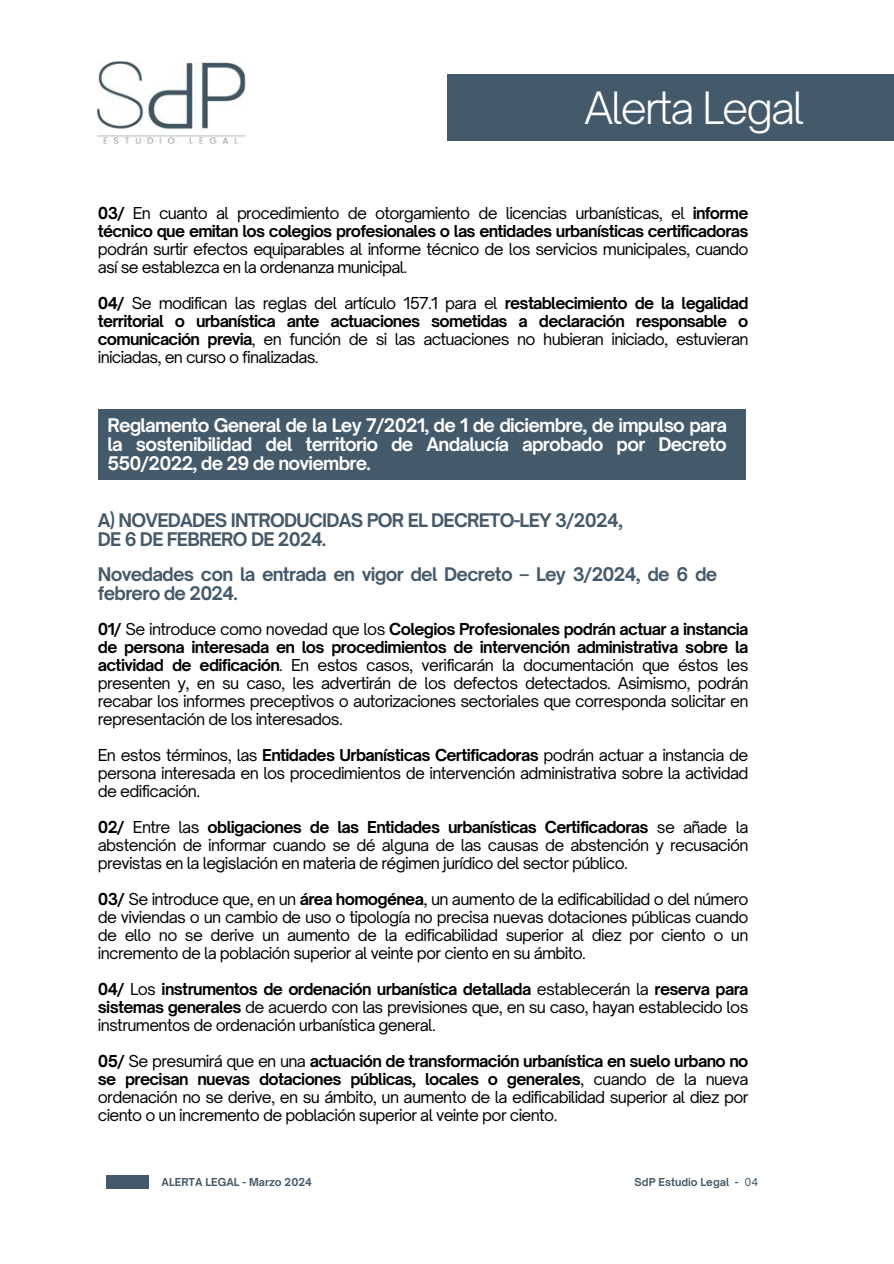
<style>
.page{position:relative;width:894px;height:1264px;background:#fff}
.page>*{position:absolute;margin:0;border:0;box-sizing:border-box;transform-origin:0 0}
.t1{font:300 42.6px "Open Sauce One";letter-spacing:-.045em;color:#fff}
.t2{font:700 18px/19.2px "Open Sauce One";letter-spacing:-.04em;color:#fff;text-align:justify}
.t3{font:700 18px/19.2px "Open Sauce One";letter-spacing:-.04em;color:#44596a}
.t4{font:15.75px/18px "Open Sauce One";letter-spacing:-.04em;color:#000;text-align:justify}
.t5{font:700 10.5px "Open Sauce One";color:#44596a}
.t6{font:10.5px "Open Sauce One";color:#44596a}
.s1{font-weight:700}
</style>
<div class="page">
<img style="left:98px;top:61px;width:147px;height:82px">
<div style="left:446px;top:74px;width:447px;height:66px;background:#44596a"></div>
<div style="left:106px;top:1175px;width:43px;height:13px;background:#44596a"></div>
<div style="left:98px;top:408px;width:647px;height:71px;background:#44596a"></div>
<h1 class="t1" style="left:584px;top:81px;width:221px">Alerta Legal</h1>
<h2 class="t4" style="left:98px;top:204px;width:652px"><span class="s1">03/</span> En cuanto al procedimiento de otorgamiento de licencias urbanísticas, el <span class="s1">informe técnico que emitan los colegios profesionales o las entidades urbanísticas certificadoras </span>podrán surtir efectos equiparables al informe técnico de los servicios municipales, cuando así se establezca en la ordenanza municipal.</h2>
<h3 class="t4" style="left:98px;top:294px;width:652px"><span class="s1">04/</span> Se modifican las reglas del artículo 157.1 para el <span class="s1">restablecimiento de la legalidad territorial o urbanística ante actuaciones sometidas a declaración responsable o comunicación previa</span>, en función de si las actuaciones no hubieran iniciado, estuvieran iniciadas, en curso o finalizadas.</h3>
<p class="t2" style="left:107px;top:415px;width:621px">Reglamento General de la Ley 7/2021, de 1 de diciembre, de impulso para la sostenibilidad del territorio de Andalucía aprobado por Decreto 550/2022, de 29 de noviembre.</p>
<p class="t3" style="left:98px;top:510px;width:526px">A) NOVEDADES INTRODUCIDAS POR EL DECRETO-LEY 3/2024,<br>DE 6 DE FEBRERO DE 2024.</p>
<h4 class="t3" style="left:98px;top:564px;width:621px">Novedades con la entrada en vigor del Decreto – Ley 3/2024, de 6 de febrero de 2024.</h4>
<h4 class="t4" style="left:98px;top:620px;width:652px"><span class="s1">01/</span> Se introduce como novedad que los <span class="s1">Colegios Profesionales podrán actuar a instancia de persona interesada en los procedimientos de intervención administrativa sobre la actividad de edificación</span>. En estos casos, verificarán la documentación que éstos les presenten y, en su caso, les advertirán de los defectos detectados. Asimismo, podrán recabar los informes preceptivos o autorizaciones sectoriales que corresponda solicitar en representación de los interesados.</h4>
<h4 class="t4" style="left:98px;top:746px;width:652px">En estos términos, las <span class="s1">Entidades Urbanísticas Certificadoras</span> podrán actuar a instancia de persona interesada en los procedimientos de intervención administrativa sobre la actividad de edificación.</h4>
<h4 class="t4" style="left:98px;top:818px;width:652px"><span class="s1">02/</span> Entre las <span class="s1">obligaciones de las Entidades urbanísticas Certificadoras</span> se añade la abstención de informar cuando se dé alguna de las causas de abstención y recusación previstas en la legislación en materia de régimen jurídico del sector público.</h4>
<h4 class="t4" style="left:98px;top:890px;width:652px"><span class="s1">03/</span> Se introduce que, en un <span class="s1">área homogénea</span>, un aumento de la edificabilidad o del número de viviendas o un cambio de uso o tipología no precisa nuevas dotaciones públicas cuando de ello no se derive un aumento de la edificabilidad superior al diez por ciento o un incremento de la población superior al veinte por ciento en su ámbito.</h4>
<h4 class="t4" style="left:98px;top:980px;width:652px"><span class="s1">04/</span> Los <span class="s1">instrumentos de ordenación urbanística detallada</span> establecerán la <span class="s1">reserva para sistemas generales</span> de acuerdo con las previsiones que, en su caso, hayan establecido los instrumentos de ordenación urbanística general.</h4>
<h5 class="t4" style="left:98px;top:1052px;width:652px"><span class="s1">05/</span> Se presumirá que en una <span class="s1">actuación de transformación urbanística en suelo urbano no se precisan nuevas dotaciones públicas, locales o generales</span>, cuando de la nueva ordenación no se derive, en su ámbito, un aumento de la edificabilidad superior al diez por ciento o un incremento de población superior al veinte por ciento.</h5>
<h4 class="t5" style="left:162px;top:1175px;width:152px">ALERTA LEGAL - Marzo 2024</h4>
<h4 class="t5" style="left:634px;top:1175px;width:106px">SdP Estudio Legal -</h4>
<h3 class="t6" style="left:744px;top:1175px;width:15px">04</h3>
</div>
